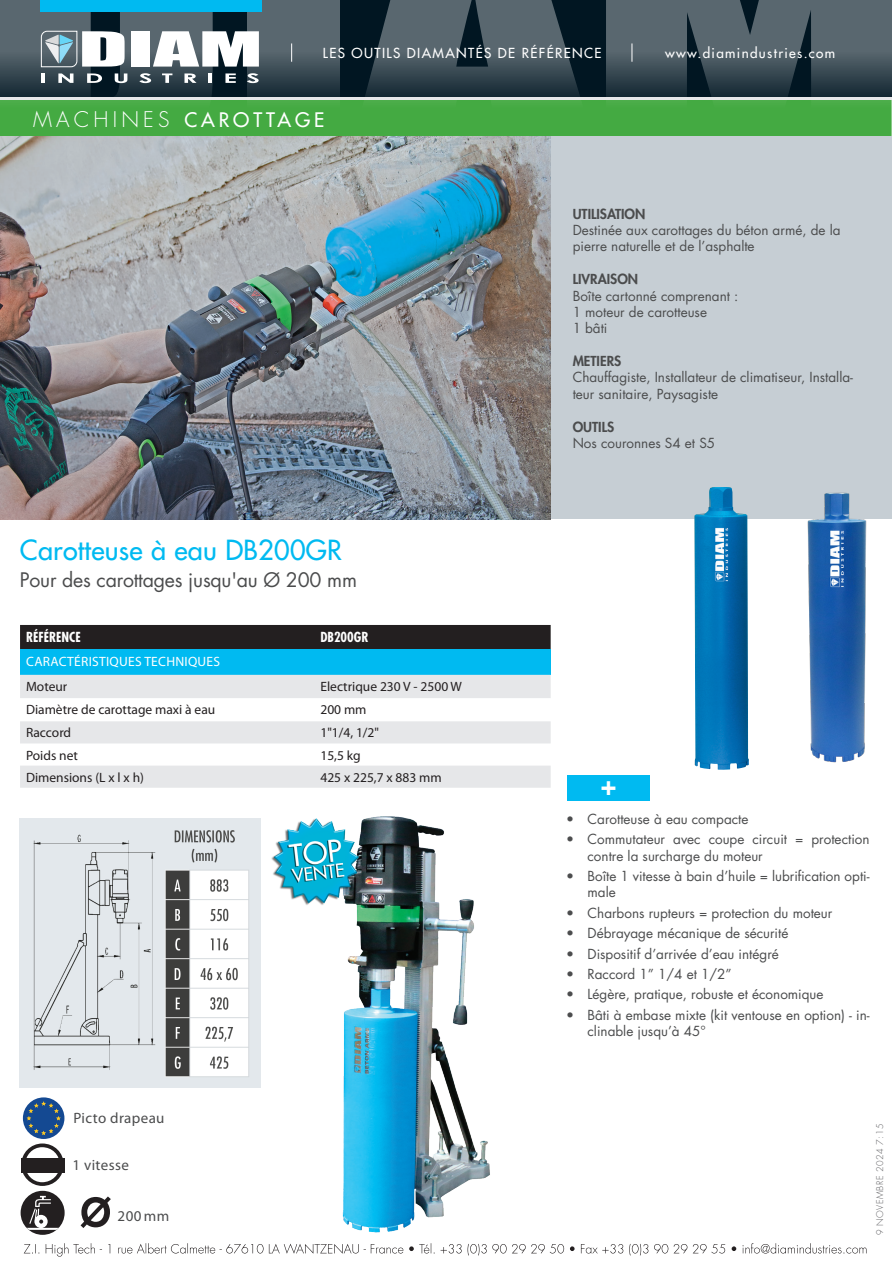
<style>
.page{position:relative;width:893px;height:1263px;background:#fff}
.page>*{position:absolute;margin:0;border:0;box-sizing:border-box;transform-origin:0 0}
.t1{font:300 88.05px "Futura";color:#231f20}
.Titre_produit{font:500 27px "Futura Std";letter-spacing:.01em;color:#00baf1}
.t2{font:800 27px "Futura Std";color:#fff}
.Accroche{font:19.5px "Futura Std";letter-spacing:-.01em;color:#4b4c4d}
.Titre_gamme{font:500 19.5px "Futura Std";letter-spacing:.2em;color:#fff}
.Caractéristique{font:15px "Myriad Pro";letter-spacing:.025em;color:#4b4c4d}
.Texte_gris_contenu_Fd_Gris{font:13.5px/16.2px "Futura Std";color:#4b4c4d}
.Contenu_tableau{font:13.5px "Myriad Pro";color:#231f20}
.t3{font:500 13.5px "Futura Std";letter-spacing:.1em;color:#fff}
.Texte_BOLD_MAJ_gris_basique{font:800 13.5px "Futura Std";color:#4b4c4d}
.Accroche_tableau{font:13.5px "Myriad Pro";letter-spacing:.02em;color:#fff}
.Titre_tableau{font:700 condensed 13.5px "Futura Std";color:#fff}
.t4{font:300 9px "Futura Std";letter-spacing:.05em;color:#606063}
.s1{font-weight:300;font-size:21px}
</style>
<div class="page">
<svg style="left:20px;top:625px;width:531px;height:25px;background:#194f60"></svg>
<div style="left:20px;top:650px;width:531px;height:25px;background:#00baf1"></div>
<svg style="left:20px;top:675px;width:531px;height:113px;fill:#e6e7e9"></svg>
<div style="left:22px;top:627px;width:291px;height:22px;background:#231f20"></div>
<div style="left:316px;top:627px;width:233px;height:22px;background:#231f20"></div>
<img style="left:0;top:136px;width:551px;height:383px">
<div style="left:551px;top:136px;width:341px;height:383px;background:#c6ced4"></div>
<svg style="left:81px;top:1196px;width:30px;height:32px"></svg>
<div style="left:21px;top:1191px;width:44px;height:44px;background:#231f20;border-radius:50%"></div>
<svg style="left:26px;top:1196px;width:33px;height:34px"></svg>
<div style="left:23px;top:1097px;width:41px;height:42px;background:#144992;border-radius:50%"></div>
<svg style="left:27px;top:1101px;width:34px;height:34px"></svg>
<img style="left:694px;top:487px;width:55px;height:283px">
<img style="left:342px;top:816px;width:148px;height:417px">
<svg style="left:24px;top:1243px;width:842px;height:13px"></svg>
<svg style="left:0;top:0;width:892px;height:136px;background:#476e58"></svg>
<div style="left:40px;top:0;width:222px;height:12px;background:#00baf1"></div>
<hr style="left:0;top:97px;width:892px;height:3px;background:#e6e7e9">
<img style="left:807px;top:492px;width:60px;height:271px">
<img style="left:271px;top:816px;width:94px;height:90px">
<img style="left:19px;top:819px;width:241px;height:268px">
<div style="left:567px;top:776px;width:83px;height:25px;background:#00baf1"></div>
<div style="left:21px;top:1158px;width:43px;height:14px;background:#231f20"></div>
<p class="t3" style="left:323px;top:45px;width:280px">LES OUTILS DIAMANTÉS DE RÉFÉRENCE</p>
<p class="t3" style="left:665px;top:45px;width:172px">www.diamindustries.com</p>
<p class="Titre_gamme" style="left:33px;top:108px;width:293px"><span class="s1">MACHINE S</span> CAROTTAGE</p>
<p class="Titre_produit" style="left:20px;top:533px;width:324px">Carotteuse à eau DB200GR</p>
<p class="Accroche" style="left:20px;top:567px;width:339px">Pour des carottages jusqu'au Ø 200 mm</p>
<p class="Titre_tableau" style="left:26px;top:629px;width:56px">RÉFÉRENCE</p>
<p class="Titre_tableau" style="left:320px;top:629px;width:50px">DB200GR</p>
<p class="Accroche_tableau" style="left:26px;top:653px;width:195px">CARACTÉRISTIQUES TECHNIQUES</p>
<p class="Contenu_tableau" style="left:26px;top:678px;width:43px">Moteur</p>
<p class="Contenu_tableau" style="left:320px;top:678px;width:143px">Electrique 230 V - 2500 W</p>
<p class="Contenu_tableau" style="left:26px;top:701px;width:191px">Diamètre de carottage maxi à eau</p>
<p class="Contenu_tableau" style="left:320px;top:701px;width:48px">200 mm</p>
<p class="Contenu_tableau" style="left:26px;top:725px;width:47px">Raccord</p>
<p class="Contenu_tableau" style="left:320px;top:725px;width:60px">1"1/4, 1/2"</p>
<p class="Contenu_tableau" style="left:26px;top:747px;width:53px">Poids net</p>
<p class="Contenu_tableau" style="left:320px;top:747px;width:42px">15,5 kg</p>
<p class="Contenu_tableau" style="left:26px;top:769px;width:119px">Dimensions (L x l x h)</p>
<p class="Contenu_tableau" style="left:320px;top:769px;width:123px">425 x 225,7 x 883 mm</p>
<p class="t1" style="left:18px;top:1096px;width:50px">o</p>
<p class="Caractéristique" style="left:74px;top:1109px;width:93px">Picto drapeau</p>
<p class="Caractéristique" style="left:72px;top:1155px;width:58px">1 vitesse</p>
<p class="Caractéristique" style="left:118px;top:1206px;width:53px">200mm</p>
<p class="Texte_BOLD_MAJ_gris_basique" style="left:573px;top:205px;width:74px">UTILISATION</p>
<p class="Texte_gris_contenu_Fd_Gris" style="left:573px;top:222px;width:269px">Destinée aux carottages du béton armé, de la pierre naturelle et de l’asphalte</p>
<p class="Texte_BOLD_MAJ_gris_basique" style="left:573px;top:271px;width:67px">LIVRAISON</p>
<p class="Texte_gris_contenu_Fd_Gris" style="left:573px;top:288px;width:167px">Boîte cartonné comprenant :<br>1 moteur de carotteuse<br>1 bâti</p>
<p class="Texte_BOLD_MAJ_gris_basique" style="left:573px;top:353px;width:50px">METIERS</p>
<p class="Texte_gris_contenu_Fd_Gris" style="left:573px;top:369px;width:282px">Chauffagiste, Installateur de climatiseur, Installa&shy;teur sanitaire, Paysagiste</p>
<p class="Texte_BOLD_MAJ_gris_basique" style="left:573px;top:418px;width:43px">OUTILS</p>
<p class="Texte_gris_contenu_Fd_Gris" style="left:573px;top:435px;width:144px">Nos couronnes S4 et S5</p>
<p class="t2" style="left:601px;top:768px;width:17px">+</p>
<p class="Texte_gris_contenu_Fd_Gris" style="left:566px;top:811px;width:184px">• Carotteuse à eau compacte</p>
<p class="Texte_gris_contenu_Fd_Gris" style="left:587px;top:831px;width:284px;text-indent:-21px">• Commutateur avec coupe circuit = protection contre la surcharge du moteur</p>
<p class="Texte_gris_contenu_Fd_Gris" style="left:587px;top:868px;width:284px;text-indent:-21px">• Boîte 1 vitesse à bain d’huile = lubrification opti&shy;male</p>
<p class="Texte_gris_contenu_Fd_Gris" style="left:566px;top:905px;width:268px">• Charbons rupteurs = protection du moteur</p>
<p class="Texte_gris_contenu_Fd_Gris" style="left:566px;top:925px;width:224px">• Débrayage mécanique de sécurité</p>
<p class="Texte_gris_contenu_Fd_Gris" style="left:566px;top:945px;width:214px">• Dispositif d’arrivée d’eau intégré</p>
<p class="Texte_gris_contenu_Fd_Gris" style="left:566px;top:966px;width:167px">• Raccord 1” 1/4 et 1/2”</p>
<p class="Texte_gris_contenu_Fd_Gris" style="left:566px;top:986px;width:259px">• Légère, pratique, robuste et économique</p>
<p class="Texte_gris_contenu_Fd_Gris" style="left:587px;top:1007px;width:284px;text-indent:-21px">• Bâti à embase mixte (kit ventouse en option) - in&shy;clinable jusqu’à 45°</p>
<p class="t4" style="left:874px;top:1235px;width:113px;rotate:-90deg">9 novembre 2024 7:15</p>
</div>
